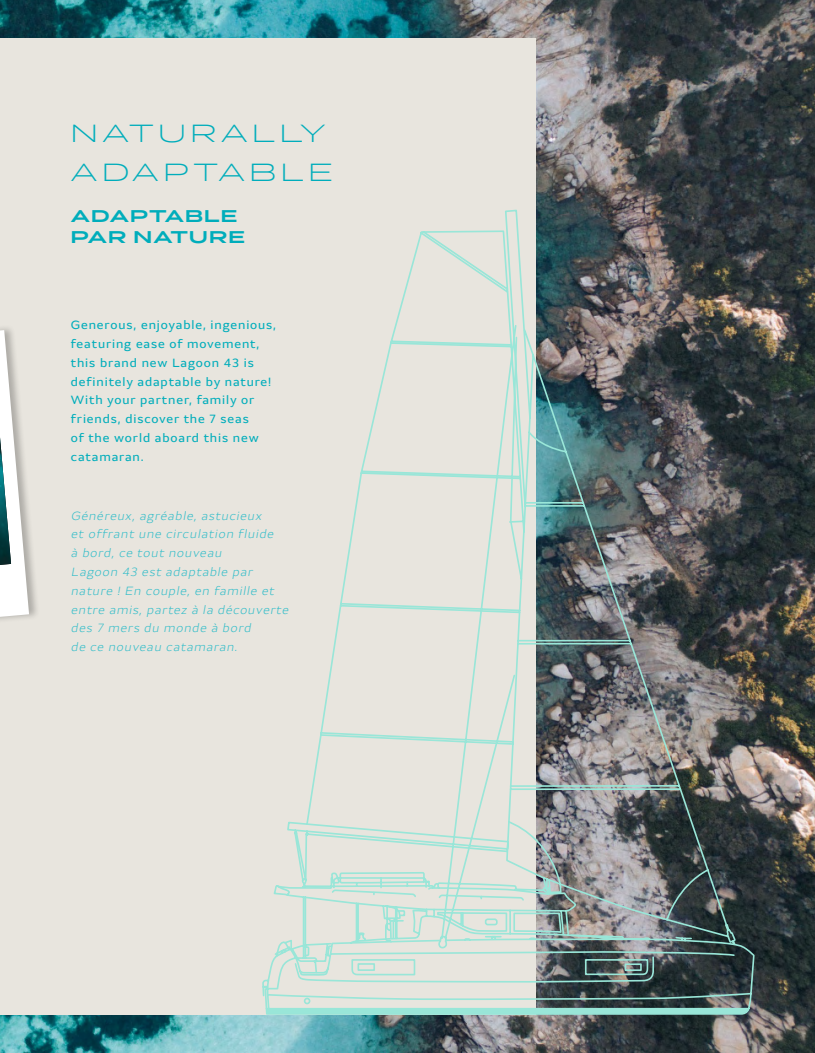
<style>
.page{position:relative;width:815px;height:1053px;background:#fff}
.page>*{position:absolute;margin:0;border:0;box-sizing:border-box;transform-origin:0 0}
.t1{font:300 expanded 23.75px/39.1px "Lagoon";letter-spacing:.2em;color:#00adbb}
.t2{font:700 expanded 16.25px/21.2px "Lagoon";letter-spacing:.075em;color:#00adbb}
.t3{font:italic 300 11.88px/18.8px "Lagoon";letter-spacing:.075em;color:#33bdc9}
.t4{font:11.88px/18.8px "Lagoon";letter-spacing:.075em;color:#00adbb}
</style>
<div class="page">
<img style="left:0;top:0;width:815px;height:1052px">
<div style="left:0;top:38px;width:535px;height:976px;background:#e8e5de"></div>
<div style="left:0;top:324px;width:40px;height:320px;background:#000;opacity:.25"></div>
<svg style="left:0;top:330px;width:29px;height:286px"></svg>
<img style="left:0;top:437px;width:11px;height:128px">
<img style="left:261px;top:209px;width:494px;height:843px">
<div style="left:266px;top:1008px;width:483px;height:5px;background:#99e6d8"></div>
<svg style="left:386px;top:909px;width:351px;height:37px"></svg>
<h1 class="t1" style="left:71px;top:113px;width:263px">NATURALLY<br>ADAPTABLE</h1>
<h2 class="t2" style="left:71px;top:205px;width:175px">ADAPTABLE<br>PAR NATURE</h2>
<p class="t4" style="left:71px;top:315px;width:207px">Generous, enjoyable, ingenious, featuring ease of movement, this brand new Lagoon 43 is definitely adaptable by nature!<br>With your partner, family or friends, discover the 7 seas<br>of the world aboard this new catamaran.</p>
<p class="t3" style="left:71px;top:506px;width:222px">Généreux, agréable, astucieux<br>et offrant une circulation fluide<br>à bord, ce tout nouveau<br>Lagoon 43 est adaptable par nature ! En couple, en famille et entre amis, partez à la découverte des 7 mers du monde à bord<br>de ce nouveau catamaran.</p>
</div>
